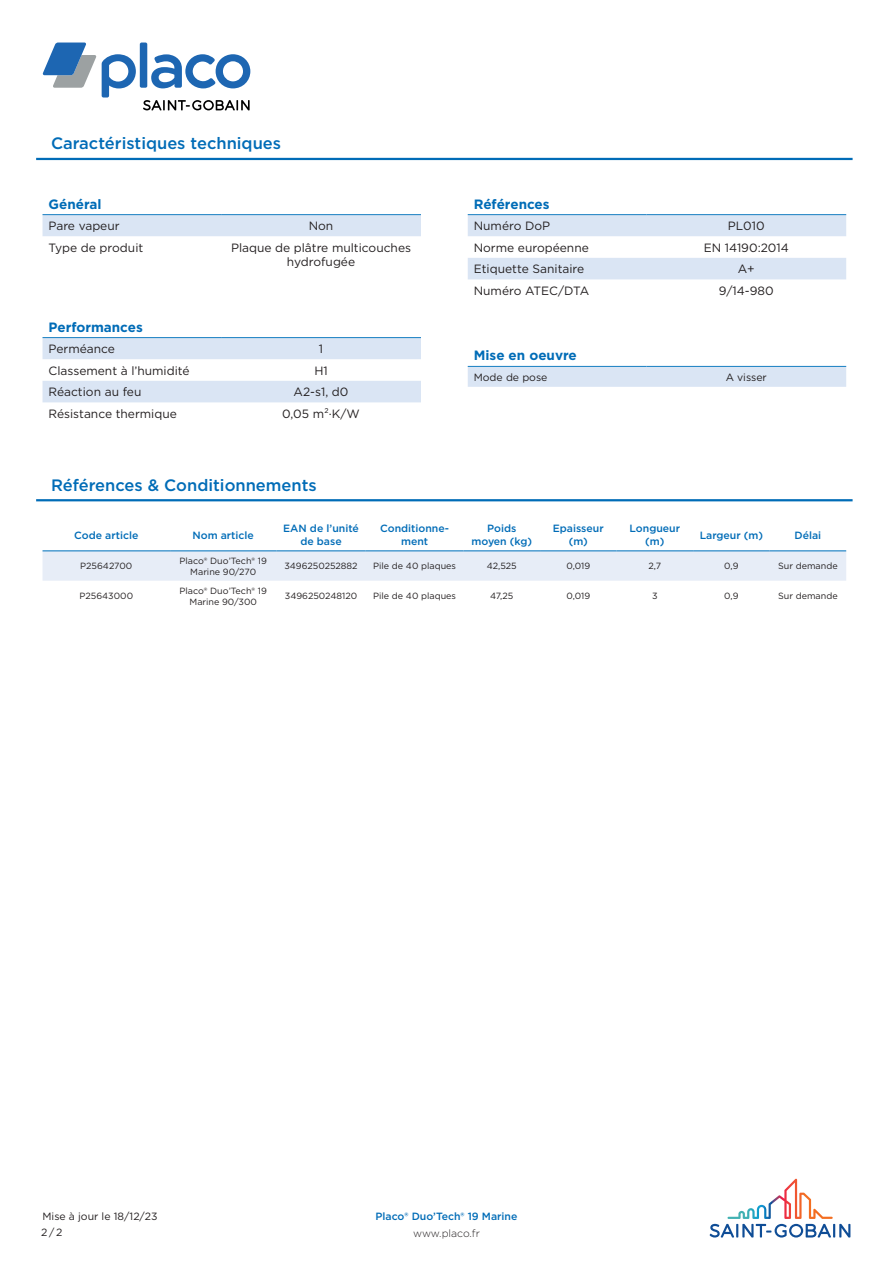
<style>
.page{position:relative;width:893px;height:1263px;background:#fff}
.page>*{position:absolute;margin:0;border:0;box-sizing:border-box;transform-origin:0 0}
.t1{font:500 16.5px "Gotham";color:#006cb7}
.attribute_group{font:700 13.5px "Gotham";color:#006cb7}
.column_1{font:12px "Gotham";color:#231f20}
.column_2{font:12px/14.4px "Gotham";color:#231f20;text-align:center}
.column_header_1_colu{font:500 10.5px/12.6px "Gotham";color:#006cb7;text-align:center}
.column_1-2{font:10.5px/16.6px "Gotham";color:#231f20}
.Product_Name_Master{font:500 10.5px "Gotham";color:#006cb7}
.t2{font:300 10.5px "Gotham";color:#231f20}
.column_2-2{font:10.5px "Gotham";color:#231f20}
.column_2-3{font:9px/10.8px "Gotham";color:#231f20;text-align:center}
.column_4{font:9px "Gotham";color:#231f20}
.column_3{font:9px "Gotham";color:#231f20}
.column_9{font:9px "Gotham";color:#231f20}
.column_1-3{font:9px "Gotham";color:#231f20}
.column_5{font:9px "Gotham";color:#231f20}
.column_6{font:9px "Gotham";color:#231f20}
.column_8{font:9px "Gotham";color:#231f20}
.column_7{font:9px "Gotham";color:#231f20}
</style>
<div class="page">
<svg style="left:143px;top:100px;width:107px;height:10px"></svg>
<div style="left:140px;top:43px;width:7px;height:45px;background:#1d66b2;border-radius:2px"></div>
<svg style="left:42px;top:43px;width:94px;height:55px"></svg>
<svg style="left:151px;top:54px;width:99px;height:34px"></svg>
<svg style="left:710px;top:1179px;width:140px;height:58px"></svg>
<hr style="left:36px;top:158px;width:817px;height:2px;background:#006cb7">
<div style="left:43px;top:215px;width:378px;height:21px;background:#dae5f4"></div>
<hr style="left:43px;top:214px;width:178px;height:1px;background:#167ec2">
<hr style="left:221px;top:214px;width:200px;height:1px;background:#167ec2">
<svg style="left:43px;top:338px;width:378px;height:64px"></svg>
<hr style="left:43px;top:337px;width:178px;height:1px;background:#167ec2">
<hr style="left:221px;top:337px;width:200px;height:1px;background:#167ec2">
<svg style="left:468px;top:215px;width:378px;height:64px"></svg>
<hr style="left:468px;top:214px;width:178px;height:1px;background:#167ec2">
<hr style="left:646px;top:214px;width:200px;height:1px;background:#167ec2">
<div style="left:468px;top:367px;width:378px;height:20px;background:#dae5f4"></div>
<hr style="left:468px;top:366px;width:178px;height:1px;background:#167ec2">
<hr style="left:646px;top:366px;width:200px;height:1px;background:#167ec2">
<hr style="left:36px;top:499px;width:817px;height:2px;background:#006cb7">
<div style="left:43px;top:551px;width:803px;height:30px;background:#e7edf7"></div>
<hr style="left:43px;top:550px;width:127px;height:1px;background:#167ec2">
<hr style="left:170px;top:550px;width:106px;height:1px;background:#167ec2">
<hr style="left:276px;top:550px;width:90px;height:1px;background:#167ec2">
<hr style="left:366px;top:550px;width:97px;height:1px;background:#167ec2">
<hr style="left:463px;top:550px;width:77px;height:1px;background:#167ec2">
<hr style="left:540px;top:550px;width:77px;height:1px;background:#167ec2">
<hr style="left:617px;top:550px;width:76px;height:1px;background:#167ec2">
<hr style="left:693px;top:550px;width:77px;height:1px;background:#167ec2">
<hr style="left:770px;top:550px;width:76px;height:1px;background:#167ec2">
<p class="t1" style="left:51px;top:133px;width:232px">Caractéristiques techniques</p>
<p class="attribute_group" style="left:49px;top:195px;width:54px">Général</p>
<p class="column_1" style="left:49px;top:218px;width:73px">Pare vapeur</p>
<p class="column_2" style="left:309px;top:219px;width:26px">Non</p>
<p class="column_1" style="left:49px;top:240px;width:96px">Type de produit</p>
<p class="column_2" style="left:231px;top:240px;width:182px">Plaque de plâtre multicouches hydrofugée</p>
<p class="attribute_group" style="left:49px;top:318px;width:96px">Performances</p>
<p class="column_1" style="left:49px;top:341px;width:68px">Perméance</p>
<p class="column_2" style="left:319px;top:341px;width:6px">1</p>
<p class="column_1" style="left:49px;top:363px;width:143px">Classement à l’humidité</p>
<p class="column_2" style="left:314px;top:363px;width:15px">H1</p>
<p class="column_1" style="left:49px;top:384px;width:94px">Réaction au feu</p>
<p class="column_2" style="left:294px;top:385px;width:56px">A2-s1, d0</p>
<p class="column_1" style="left:49px;top:406px;width:130px">Résistance thermique</p>
<p class="column_2" style="left:282px;top:406px;width:79px">0,05 m²·K/W</p>
<p class="t1" style="left:51px;top:474px;width:267px">Références &amp; Conditionnements</p>
<p class="attribute_group" style="left:474px;top:195px;width:77px">Références</p>
<p class="column_1" style="left:474px;top:218px;width:78px">Numéro DoP</p>
<p class="column_2" style="left:728px;top:219px;width:38px">PL010</p>
<p class="column_1" style="left:474px;top:240px;width:117px">Norme européenne</p>
<p class="column_2" style="left:704px;top:240px;width:86px">EN 14190:2014</p>
<p class="column_1" style="left:474px;top:261px;width:112px">Etiquette Sanitaire</p>
<p class="column_2" style="left:738px;top:262px;width:18px">A+</p>
<p class="column_1" style="left:474px;top:283px;width:117px">Numéro ATEC/DTA</p>
<p class="column_2" style="left:719px;top:283px;width:56px">9/14-980</p>
<p class="attribute_group" style="left:474px;top:347px;width:105px">Mise en oeuvre</p>
<p class="column_1-2" style="left:474px;top:368px;width:75px">Mode de pose</p>
<p class="column_2-2" style="left:726px;top:370px;width:43px">A visser</p>
<p class="column_header_1_colu" style="left:74px;top:528px;width:66px">Code article</p>
<p class="column_header_1_colu" style="left:192px;top:528px;width:63px">Nom article</p>
<p class="column_header_1_colu" style="left:283px;top:522px;width:77px">EAN de l’unité de base</p>
<p class="column_header_1_colu" style="left:380px;top:522px;width:70px">Conditionne&shy;ment</p>
<p class="column_header_1_colu" style="left:471px;top:522px;width:62px">Poids moyen (kg)</p>
<p class="column_header_1_colu" style="left:553px;top:522px;width:52px">Epaisseur (m)</p>
<p class="column_header_1_colu" style="left:630px;top:522px;width:52px">Longueur (m)</p>
<p class="column_header_1_colu" style="left:700px;top:528px;width:65px">Largeur (m)</p>
<p class="column_header_1_colu" style="left:795px;top:528px;width:28px">Délai</p>
<p class="column_1-3" style="left:80px;top:560px;width:54px">P25642700</p>
<p class="column_2-3" style="left:180px;top:555px;width:89px">Placo® Duo’Tech® 19<br>Marine 90/270</p>
<p class="column_3" style="left:284px;top:560px;width:75px">3496250252882</p>
<p class="column_4" style="left:373px;top:560px;width:84px">Pile de 40 plaques</p>
<p class="column_5" style="left:487px;top:560px;width:31px">42,525</p>
<p class="column_6" style="left:566px;top:560px;width:25px">0,019</p>
<p class="column_7" style="left:648px;top:560px;width:14px">2,7</p>
<p class="column_8" style="left:724px;top:560px;width:16px">0,9</p>
<p class="column_9" style="left:778px;top:560px;width:61px">Sur demande</p>
<p class="column_1-3" style="left:80px;top:590px;width:55px">P25643000</p>
<p class="column_2-3" style="left:180px;top:585px;width:89px">Placo® Duo’Tech® 19<br>Marine 90/300</p>
<p class="column_3" style="left:285px;top:590px;width:74px">3496250248120</p>
<p class="column_4" style="left:373px;top:590px;width:84px">Pile de 40 plaques</p>
<p class="column_5" style="left:490px;top:590px;width:25px">47,25</p>
<p class="column_6" style="left:566px;top:590px;width:25px">0,019</p>
<p class="column_7" style="left:652px;top:590px;width:7px">3</p>
<p class="column_8" style="left:724px;top:590px;width:16px">0,9</p>
<p class="column_9" style="left:778px;top:590px;width:61px">Sur demande</p>
<p class="column_1-2" style="left:41px;top:1207px;width:118px">Mise à jour le 18/12/23<br>2/2</p>
<p class="Product_Name_Master" style="left:376px;top:1209px;width:143px">Placo® Duo’Tech® 19 Marine</p>
<p class="t2" style="left:413px;top:1227px;width:68px">www.placo.fr</p>
</div>
